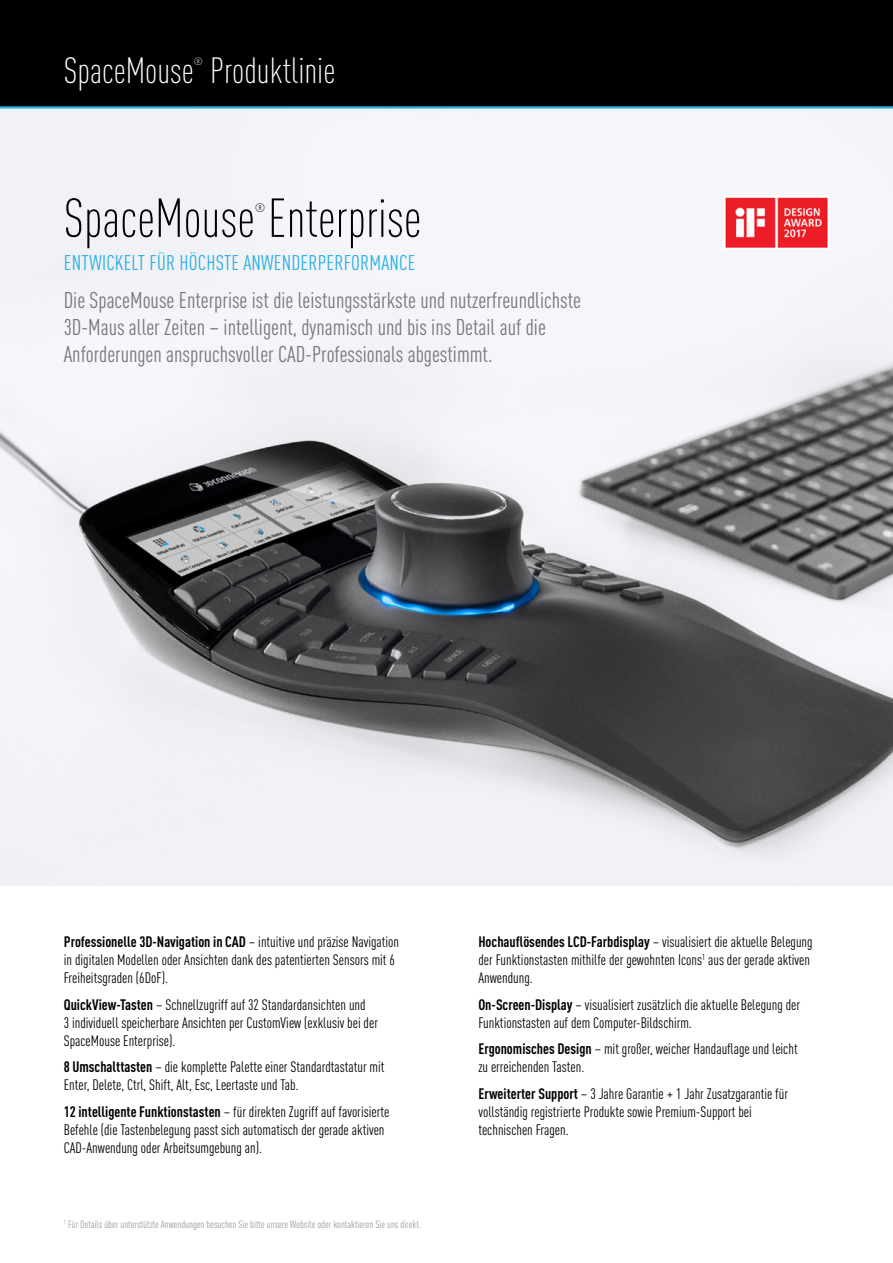
<style>
.page{position:relative;width:893px;height:1263px;background:#fff}
.page>*{position:absolute;margin:0;border:0;box-sizing:border-box;transform-origin:0 0}
.t1{font:300 condensed 54px "DIN Pro";color:#000}
.t2{font:300 condensed 36px "DIN Pro";color:#fff}
.t3{font:condensed 22.5px/27px "DIN Pro";color:#76777a}
.t4{font:condensed 21px "DIN Pro";letter-spacing:.01em;color:#2aafe6}
.t5{font:condensed 15px/18px "DIN Pro";color:#000}
.t6{font:300 condensed 12.3px "DIN Pro";color:#000}
.t7{font:condensed 10.5px "DIN Pro";color:#9c9c9d}
.t8{font:300 condensed 10.5px "DIN Pro";color:#fff}
.s1{font-weight:700}
</style>
<div class="page">
<img style="left:0;top:109px;width:893px;height:776px">
<img style="left:724px;top:196px;width:105px;height:52px">
<div style="left:0;top:0;width:893px;height:106px;background:#000"></div>
<hr style="left:0;top:106px;width:893px;height:3px;background:#2aafe6">
<h2 class="t2" style="left:64px;top:50px;width:132px">SpaceMouse</h2>
<p class="t8" style="left:194px;top:55px;width:11px">®</p>
<h2 class="t2" style="left:210px;top:50px;width:127px">Produktlinie</h2>
<h1 class="t1" style="left:64px;top:187px;width:359px">SpaceMouse Enterprise</h1>
<p class="t6" style="left:255px;top:201px;width:12px">®</p>
<h3 class="t4" style="left:64px;top:250px;width:353px">ENTWICKELT FÜR HÖCHSTE ANWENDERPERFORMANCE</h3>
<h3 class="t3" style="left:64px;top:287px;width:519px">Die SpaceMouse Enterprise ist die leistungsstärkste und nutzerfreundlichste<br>3D-Maus aller Zeiten – intelligent, dynamisch und bis ins Detail auf die<br>Anforderungen anspruchsvoller CAD-Professionals abgestimmt.</h3>
<p class="t5" style="left:64px;top:933px;width:337px"><span class="s1">Professionelle 3D-Navigation in CAD</span> – intuitive und präzise Navigation in digitalen Modellen oder Ansichten dank des patentierten Sensors mit 6<br>Freiheitsgraden (6DoF).</p>
<p class="t5" style="left:64px;top:995px;width:316px"><span class="s1">QuickView-Tasten</span> – Schnellzugriff auf 32 Standardansichten und<br>3 individuell speicherbare Ansichten per CustomView (exklusiv bei der<br>SpaceMouse Enterprise).</p>
<p class="t5" style="left:64px;top:1058px;width:322px"><span class="s1">8 Umschalttasten</span> – die komplette Palette einer Standardtastatur mit<br>Enter, Delete, Ctrl, Shift, Alt, Esc, Leertaste und Tab.</p>
<p class="t5" style="left:64px;top:1102px;width:327px"><span class="s1">12 intelligente Funktionstasten</span> – für direkten Zugriff auf favorisierte<br>Befehle (die Tastenbelegung passt sich automatisch der gerade aktiven<br>CAD-Anwendung oder Arbeitsumgebung an).</p>
<p class="t7" style="left:64px;top:1218px;width:359px"><sup>1</sup> Für Details über unterstützte Anwendungen besuchen Sie bitte unsere Website oder kontaktieren Sie uns direkt.</p>
<p class="t5" style="left:478px;top:933px;width:336px"><span class="s1">Hochauflösendes LCD-Farbdisplay</span> – visualisiert die aktuelle Belegung der Funktionstasten mithilfe der gewohnten Icons<sup>1</sup> aus der gerade aktiven<br>Anwendung.</p>
<p class="t5" style="left:478px;top:995px;width:323px"><span class="s1">On-Screen-Display</span> – visualisiert zusätzlich die aktuelle Belegung der<br>Funktionstasten auf dem Computer-Bildschirm.</p>
<p class="t5" style="left:478px;top:1040px;width:321px"><span class="s1">Ergonomisches Design</span> – mit großer, weicher Handauflage und leicht zu erreichenden Tasten.</p>
<p class="t5" style="left:478px;top:1084px;width:311px"><span class="s1">Erweiterter Support</span> – 3 Jahre Garantie + 1 Jahr Zusatzgarantie für vollständig registrierte Produkte sowie Premium-Support bei technischen Fragen.</p>
</div>
